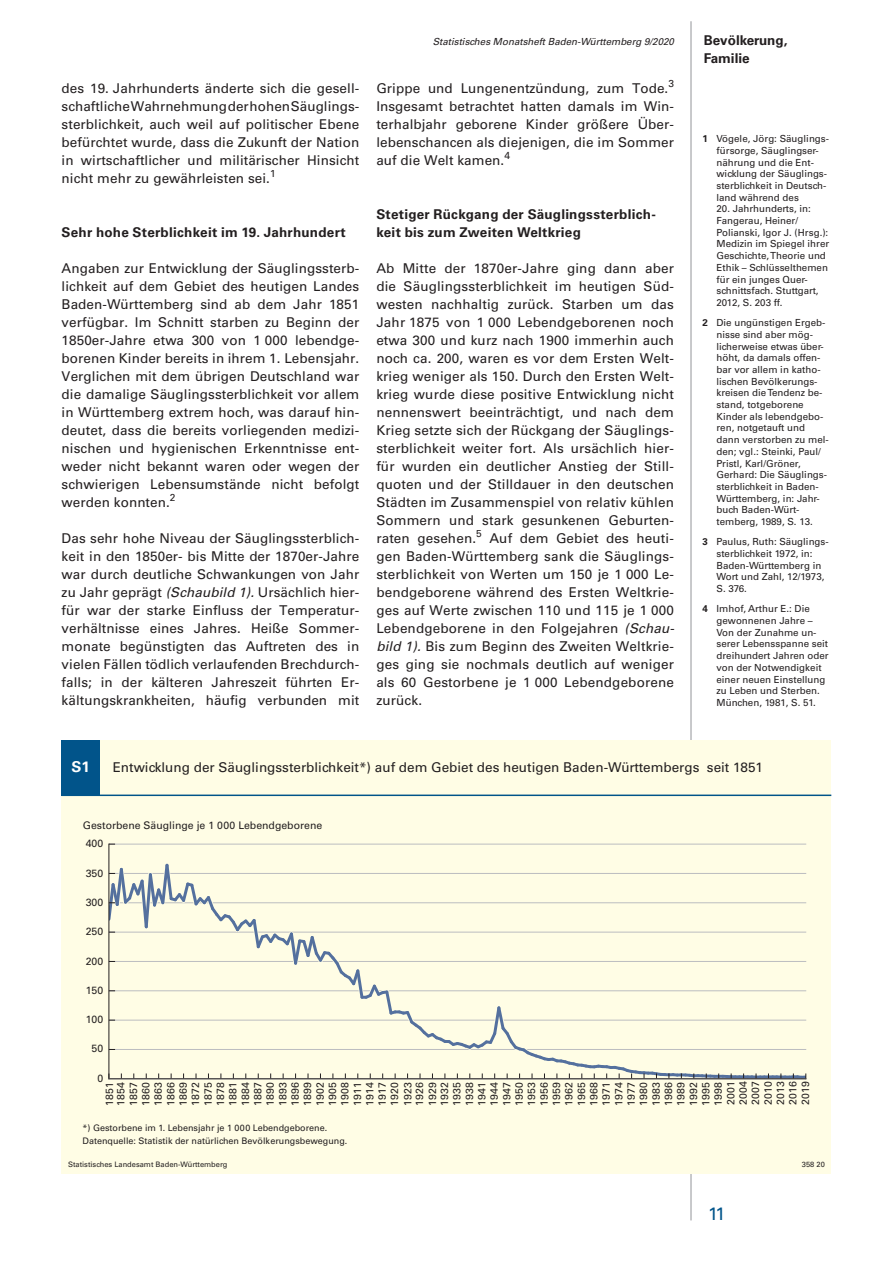
<style>
.page{position:relative;width:893px;height:1263px;background:#fff}
.page>*{position:absolute;margin:0;border:0;box-sizing:border-box;transform-origin:0 0}
.t1{font:18px "Univers";color:#01548a}
.t2{font:700 15px "Univers";color:#fff}
.Fließtext{font:13.5px/18px "Univers";letter-spacing:.005em;color:#231f20;text-align:justify}
.Kapitelzwischenübers{font:700 13.5px/18px "Univers";letter-spacing:.015em;color:#231f20}
.Kopfzeile_Beitragsth{font:700 13.5px/18px "Univers";color:#231f20}
.t3{font:10.5px/12.5px "Univers";color:#231f20}
.t4{font:9.75px/11.7px "Univers";color:#231f20}
.Kopfzeile_Ausgabe{font:italic 9.75px "Univers";color:#231f20}
.t5{font:9px/13.5px "Univers";color:#231f20}
.t6{font:7.5px "Univers";color:#231f20}
.s1{font-style:italic}
.s2{font-weight:700}
</style>
<div class="page">
<hr style="left:691px;top:21px;width:1px;height:1199px;background:#939598">
<div style="left:62px;top:740px;width:769px;height:434px;background:#fffde5"></div>
<div style="left:62px;top:740px;width:38px;height:55px;background:#01548a"></div>
<hr style="left:109px;top:844px;width:697px;height:1px;background:#bcbdc0">
<hr style="left:108px;top:844px;width:1px;height:235px;background:#231f20">
<svg style="left:108px;top:860px;width:698px;height:219px"></svg>
<hr style="left:109px;top:1078px;width:697px;height:1px;background:#231f20">
<hr style="left:62px;top:794px;width:769px;height:2px;background:#01548a">
<p class="Fließtext" style="left:62px;top:79px;width:299px">des 19. Jahrhunderts änderte sich die gesell&shy;schaftliche Wahrnehmung der hohen Säuglings&shy;sterblichkeit, auch weil auf politischer Ebene befürchtet wurde, dass die Zukunft der Nation in wirtschaftlicher und militärischer Hinsicht nicht mehr zu gewährleisten sei.<sup>1</sup></p>
<p class="Kapitelzwischenübers" style="left:62px;top:223px;width:286px">Sehr hohe Sterblichkeit im 19. Jahrhundert</p>
<p class="Fließtext" style="left:62px;top:259px;width:299px">Angaben zur Entwicklung der Säuglingssterb&shy;lichkeit auf dem Gebiet des heutigen Landes Baden-Württemberg sind ab dem Jahr 1851 verfügbar. Im Schnitt starben zu Beginn der 1850er-Jahre etwa 300 von 1 000 lebendge‑ borenen Kinder bereits in ihrem 1. Lebensjahr.<br>Verglichen mit dem übrigen Deutschland war die damalige Säuglingssterblichkeit vor allem in Württemberg extrem hoch, was darauf hin&shy;deutet, dass die bereits vorliegenden medizi&shy;nischen und hygienischen Erkenntnisse ent‑ weder nicht bekannt waren oder wegen der schwierigen Lebensumstände nicht befolgt werden konnten.<sup>2</sup></p>
<p class="Fließtext" style="left:62px;top:529px;width:299px">Das sehr hohe Niveau der Säuglingssterblich&shy;keit in den 1850er- bis Mitte der 1870er-Jahre war durch deutliche Schwankungen von Jahr zu Jahr geprägt <span class="s1">(Schaubild 1).</span> Ursächlich hier&shy;für war der starke Einfluss der Temperatur‑ verhältnisse eines Jahres. Heiße Sommer‑ monate begünstigten das Auftreten des in vielen Fällen tödlich verlaufenden Brechdurch&shy;falls; in der kälteren Jahreszeit führten Er‑ kältungskrankheiten, häufig verbunden mit</p>
<p class="Kopfzeile_Ausgabe" style="left:433px;top:35px;width:243px">Statistisches Monatsheft Baden-Württemberg 9/2020</p>
<p class="Kopfzeile_Beitragsth" style="left:704px;top:31px;width:85px">Bevölkerung,<br>Familie</p>
<p class="Fließtext" style="left:376px;top:79px;width:299px">Grippe und Lungenentzündung, zum Tode.<sup>3<br></sup>Insgesamt betrachtet hatten damals im Win‑ terhalbjahr geborene Kinder größere Über‑ lebenschancen als diejenigen, die im Sommer auf die Welt kamen.<sup>4</sup></p>
<p class="Kapitelzwischenübers" style="left:376px;top:205px;width:281px">Stetiger Rückgang der Säuglingssterblich&shy;keit bis zum Zweiten Weltkrieg</p>
<p class="Fließtext" style="left:376px;top:259px;width:299px">Ab Mitte der 1870er-Jahre ging dann aber die Säuglingssterblichkeit im heutigen Süd‑ westen nachhaltig zurück. Starben um das Jahr 1875 von 1 000 Lebendgeborenen noch etwa 300 und kurz nach 1900 immerhin auch noch ca. 200, waren es vor dem Ersten Welt&shy;krieg weniger als 150. Durch den Ersten Welt&shy;krieg wurde diese positive Entwicklung nicht nennenswert beeinträchtigt, und nach dem Krieg setzte sich der Rückgang der Säuglings&shy;sterblichkeit weiter fort. Als ursächlich hier‑ für wurden ein deutlicher Anstieg der Still‑ quoten und der Stilldauer in den deutschen Städten im Zusammenspiel von relativ kühlen Sommern und stark gesunkenen Geburten‑ raten gesehen.<sup>5</sup> Auf dem Gebiet des heuti‑ gen Baden-Württemberg sank die Säuglings&shy;sterblichkeit von Werten um 150 je 1 000 Le&shy;bendgeborene während des Ersten Weltkrie&shy;ges auf Werte zwischen 110 und 115 je 1 000<br>Lebendgeborene in den Folgejahren <span class="s1">(Schau‑ bild 1).</span> Bis zum Beginn des Zweiten Weltkrie&shy;ges ging sie nochmals deutlich auf weniger als 60 Gestorbene je 1 000 Lebendgeborene zurück.</p>
<p class="t4" style="left:716px;top:133px;width:114px;text-indent:-14px"><span class="s2">1</span> Vögele, Jörg: Säuglings&shy;fürsorge, Säuglingser&shy;nährung und die Ent&shy;wicklung der Säuglings‑ sterblichkeit in Deutsch&shy;land während des</p>
<p class="t4" style="left:716px;top:203px;width:114px">20. Jahrhunderts, in:<br>Fangerau, Heiner/<br>Polianski, Igor J. (Hrsg.):<br>Medizin im Spiegel ihrer<br>Geschichte, Theorie und<br>Ethik – Schlüsselthemen für ein junges Quer&shy;schnittsfach. Stuttgart,<br>2012, S. 203 ff.</p>
<p class="t4" style="left:716px;top:317px;width:114px;text-indent:-14px"><span class="s2">2</span> Die ungünstigen Ergeb&shy;nisse sind aber mög&shy;licherweise etwas über&shy;höht, da damals offen‑ bar vor allem in katho&shy;lischen Bevölkerungs&shy;kreisen die Tendenz be&shy;stand, totgeborene<br>Kinder als lebendgebo&shy;ren, notgetauft und dann verstorben zu mel&shy;den; vgl.: Steinki, Paul/<br>Pristl, Karl/Gröner,<br>Gerhard: Die Säuglings&shy;sterblichkeit in Baden-<br>Württemberg, in: Jahr&shy;buch Baden-Würt‑ temberg, 1989, S. 13.</p>
<p class="t4" style="left:716px;top:536px;width:114px;text-indent:-14px"><span class="s2">3</span> Paulus, Ruth: Säuglings&shy;sterblichkeit 1972, in:<br>Baden-Württemberg in<br>Wort und Zahl, 12/1973,<br>S. 376.</p>
<p class="t4" style="left:716px;top:603px;width:114px;text-indent:-14px"><span class="s2">4</span> Imhof, Arthur E.: Die gewonnenen Jahre –<br>Von der Zunahme un&shy;serer Lebensspanne seit dreihundert Jahren oder von der Notwendigkeit einer neuen Einstellung zu Leben und Sterben.<br>München, 1981, S. 51.</p>
<p class="t2" style="left:72px;top:758px;width:20px">S1</p>
<p class="Fließtext" style="left:113px;top:759px;width:652px">Entwicklung der Säuglingssterblichkeit*) auf dem Gebiet des heutigen Baden-Württembergs seit 1851</p>
<p class="t3" style="left:83px;top:819px;width:241px">Gestorbene Säuglinge je 1 000 Lebendgeborene</p>
<p class="t3" style="left:86px;top:837px;width:19px">400</p>
<p class="t3" style="left:86px;top:867px;width:19px">350</p>
<p class="t3" style="left:86px;top:896px;width:19px">300</p>
<p class="t3" style="left:86px;top:925px;width:19px">250</p>
<p class="t3" style="left:86px;top:954px;width:19px">200</p>
<p class="t3" style="left:86px;top:984px;width:19px">150</p>
<p class="t3" style="left:86px;top:1013px;width:19px">100</p>
<p class="t3" style="left:92px;top:1042px;width:13px">50</p>
<p class="t3" style="left:97px;top:1072px;width:7px">0</p>
<p class="t3" style="left:104px;top:1106px;width:25px;line-height:11.4px;rotate:-90deg">1851<br>1854</p>
<p class="t3" style="left:127px;top:1106px;width:25px;text-align:justify;rotate:-90deg">1857<br>1860<br>1863<br>1866<br>1869<br>1872<br>1875<br>1878<br>1881<br>1884<br>1887<br>1890<br>1893<br>1896<br>1899<br>1902<br>1905<br>1908<br>1911<br>1914<br>1917<br>1920</p>
<p class="t3" style="left:402px;top:1106px;width:25px;line-height:11.7px;rotate:-90deg">1923<br>1926</p>
<p class="t3" style="left:426px;top:1106px;width:26px;text-align:justify;rotate:-90deg">1929<br>1932<br>1935<br>1938<br>1941<br>1944<br>1947<br>1950<br>1953<br>1956<br>1959<br>1962<br>1965<br>1968<br>1971<br>1974<br>1977<br>1980<br>1983<br>1986<br>1989<br>1992<br>1995<br>1998<br>2001<br>2004<br>2007<br>2010<br>2013<br>2016<br>2019</p>
<p class="t5" style="left:83px;top:1121px;width:266px">*) Gestorbene im 1. Lebensjahr je 1 000 Lebendgeborene.<br>Datenquelle: Statistik der natürlichen Bevölkerungsbewegung.</p>
<p class="t6" style="left:68px;top:1160px;width:161px">Statistisches Landesamt Baden-Württemberg</p>
<p class="t6" style="left:802px;top:1159px;width:24px">358 20</p>
<p class="t1" style="left:708px;top:1203px;width:19px">11</p>
</div>
